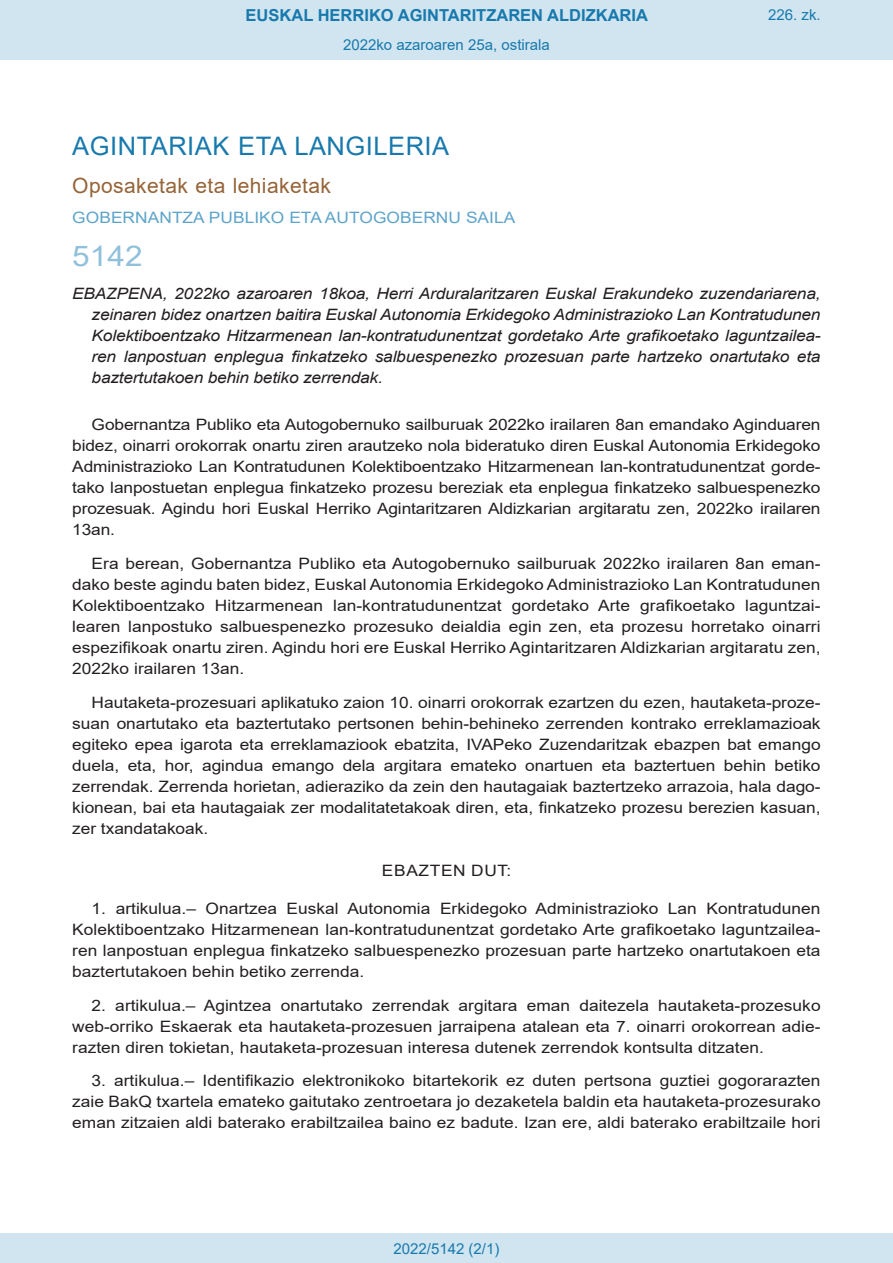
<style>
.page{position:relative;width:893px;height:1263px;background:#fff}
.page>*{position:absolute;margin:0;border:0;box-sizing:border-box;transform-origin:0 0}
.BOPVOrden{font:28.5px "Arial";color:#90c0db;scale:1.11 1}
.BOPVSeccion{font:25.5px "Arial";letter-spacing:.02em;color:#1879ad}
.BOPVSubseccion{font:21px "Arial";letter-spacing:.02em;color:#956338}
.t1{font:700 16.5px "Arial";color:#1879ad}
.BOPVDetalle{font:15.6px/21px "Arial";color:#231f20;text-align:justify;scale:1.11 1}
.BOPVTitulo{font:italic 15.6px/21px "Arial";letter-spacing:-.015em;color:#231f20;text-align:justify;scale:1.11 1}
.BOPVOrganismo{font:15.6px "Arial";letter-spacing:.005em;color:#5ea4ca;scale:1.11 1}
.BOPVClave{font:15.6px "Arial";letter-spacing:.035em;color:#231f20;scale:1.11 1}
.Paginacion_Centro{font:15px "Arial";color:#1879ad}
</style>
<div class="page">
<div style="left:0;top:0;width:893px;height:60px;background:#d0e5f0"></div>
<div style="left:0;top:1233px;width:893px;height:30px;background:#d0e5f0"></div>
<p class="t1" style="left:246px;top:3px;width:404px">EUSKAL HERRIKO AGINTARITZAREN ALDIZKARIA</p>
<p class="Paginacion_Centro" style="left:343px;top:35px;width:208px">2022ko azaroaren 25a, ostirala</p>
<p class="Paginacion_Centro" style="left:768px;top:5px;width:54px">226. zk.</p>
<p class="BOPVSeccion" style="left:72px;top:128px;width:378px">AGINTARIAK ETA LANGILERIA</p>
<p class="BOPVSubseccion" style="left:72px;top:171px;width:260px">Oposaketak eta lehiaketak</p>
<p class="BOPVOrganismo" style="left:72px;top:207px;width:401px">GOBERNANTZA PUBLIKO ETA AUTOGOBERNU SAILA</p>
<p class="BOPVOrden" style="left:72px;top:236px;width:65px">5142</p>
<p class="BOPVTitulo" style="left:92px;top:284px;width:658px;text-indent:-19px">EBAZPENA, 2022ko azaroaren 18koa, Herri Arduralaritzaren Euskal Erakundeko zuzendariarena, zeinaren bidez onartzen baitira Euskal Autonomia Erkidegoko Administrazioko Lan Kontratudunen Kolektiboentzako Hitzarmenean lan-kontratudunentzat gordetako Arte grafikoetako laguntzailea&shy;ren lanpostuan enplegua finkatzeko salbuespenezko prozesuan parte hartzeko onartutako eta baztertutakoen behin betiko zerrendak.</p>
<p class="BOPVDetalle" style="left:72px;top:414px;width:676px;text-indent:19px">Gobernantza Publiko eta Autogobernuko sailburuak 2022ko irailaren 8an emandako Aginduaren bidez, oinarri orokorrak onartu ziren arautzeko nola bideratuko diren Euskal Autonomia Erkidegoko Administrazioko Lan Kontratudunen Kolektiboentzako Hitzarmenean lan-kontratudunentzat gorde&shy;tako lanpostuetan enplegua finkatzeko prozesu bereziak eta enplegua finkatzeko salbuespenezko prozesuak. Agindu hori Euskal Herriko Agintaritzaren Aldizkarian argitaratu zen, 2022ko irailaren 13an.</p>
<p class="BOPVDetalle" style="left:72px;top:553px;width:676px;text-indent:19px">Era berean, Gobernantza Publiko eta Autogobernuko sailburuak 2022ko irailaren 8an eman&shy;dako beste agindu baten bidez, Euskal Autonomia Erkidegoko Administrazioko Lan Kontratudunen Kolektiboentzako Hitzarmenean lan-kontratudunentzat gordetako Arte grafikoetako laguntzai&shy;learen lanpostuko salbuespenezko prozesuko deialdia egin zen, eta prozesu horretako oinarri espezifikoak onartu ziren. Agindu hori ere Euskal Herriko Agintaritzaren Aldizkarian argitaratu zen, 2022ko irailaren 13an.</p>
<p class="BOPVDetalle" style="left:72px;top:691px;width:676px;text-indent:19px">Hautaketa-prozesuari aplikatuko zaion 10. oinarri orokorrak ezartzen du ezen, hautaketa-proze&shy;suan onartutako eta baztertutako pertsonen behin-behineko zerrenden kontrako erreklamazioak egiteko epea igarota eta erreklamaziook ebatzita, IVAPeko Zuzendaritzak ebazpen bat emango duela, eta, hor, agindua emango dela argitara emateko onartuen eta baztertuen behin betiko zerrendak. Zerrenda horietan, adieraziko da zein den hautagaiak baztertzeko arrazoia, hala dago&shy;kionean, bai eta hautagaiak zer modalitatetakoak diren, eta, finkatzeko prozesu berezien kasuan, zer txandatakoak.</p>
<p class="BOPVClave" style="left:382px;top:859px;width:118px">EBAZTEN DUT:</p>
<p class="BOPVDetalle" style="left:72px;top:898px;width:676px;text-indent:19px">1. artikulua.– Onartzea Euskal Autonomia Erkidegoko Administrazioko Lan Kontratudunen Kolektiboentzako Hitzarmenean lan-kontratudunentzat gordetako Arte grafikoetako laguntzailea&shy;ren lanpostuan enplegua finkatzeko salbuespenezko prozesuan parte hartzeko onartutakoen eta baztertutakoen behin betiko zerrenda.</p>
<p class="BOPVDetalle" style="left:72px;top:994px;width:676px;text-indent:19px">2. artikulua.– Agintzea onartutako zerrendak argitara eman daitezela hautaketa-prozesuko web-orriko Eskaerak eta hautaketa-prozesuen jarraipena atalean eta 7. oinarri orokorrean adie&shy;razten diren tokietan, hautaketa-prozesuan interesa dutenek zerrendok kontsulta ditzaten.</p>
<p class="BOPVDetalle" style="left:72px;top:1070px;width:676px;text-indent:19px">3. artikulua.– Identifikazio elektronikoko bitartekorik ez duten pertsona guztiei gogorarazten zaie BakQ txartela emateko gaitutako zentroetara jo dezaketela baldin eta hautaketa-prozesurako eman zitzaien aldi baterako erabiltzailea baino ez badute. Izan ere, aldi baterako erabiltzaile hori</p>
<p class="Paginacion_Centro" style="left:393px;top:1238px;width:107px">2022/5142 (2/1)</p>
</div>
